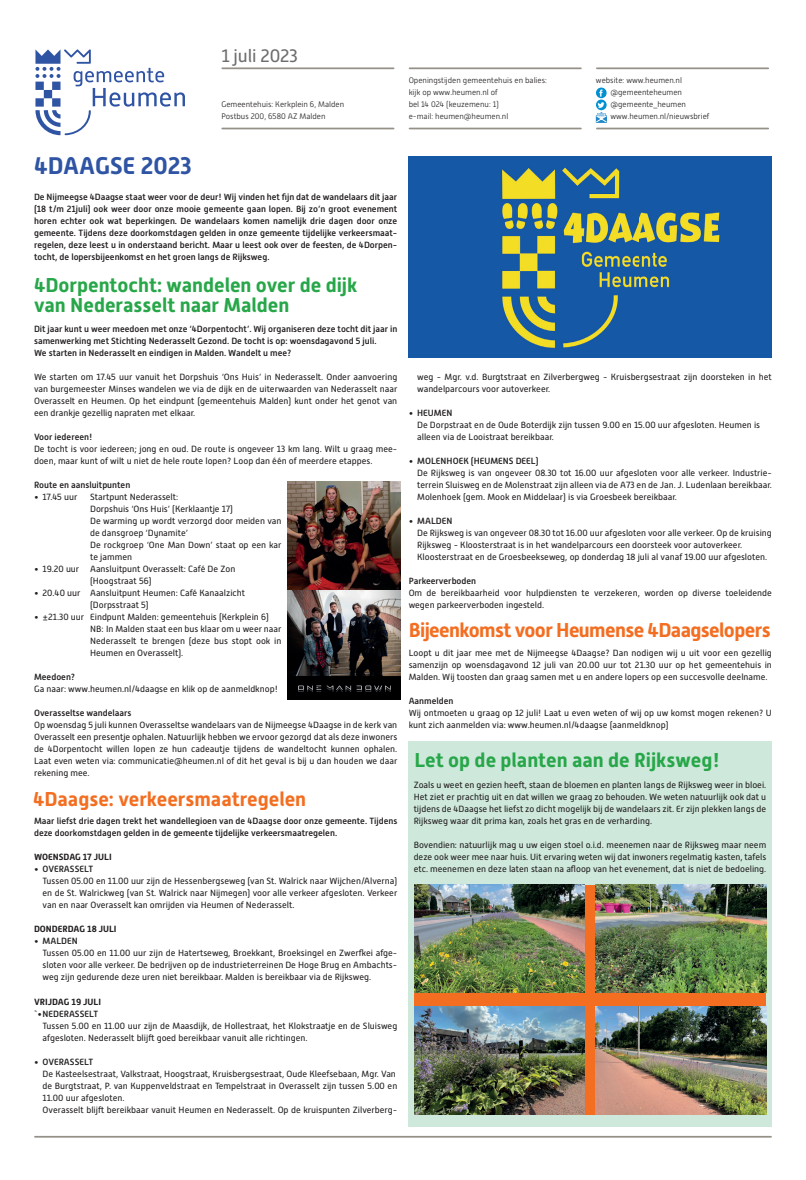
<style>
.page{position:relative;width:806px;height:1180px;background:#fff}
.page>*{position:absolute;margin:0;border:0;box-sizing:border-box;transform-origin:0 0}
.t1{font:700 24px "Alwyn New";color:#2f54a4}
.t2{font:700 20px/20px "Alwyn New";color:#27a749}
.t3{font:700 20px "Alwyn New";letter-spacing:-.03em;color:#f36e21}
.t4{font:700 20px "Alwyn New";color:#f36e21}
.t5{font:18px "Alwyn New";letter-spacing:-.01em;color:#6c6d70}
.t6{font:9px/12px "Alwyn New";color:#231f20}
.t7{font:500 9px/12px "Alwyn New";color:#231f20}
.t8{font:700 9px "Alwyn New";color:#231f20}
.t9{font:300 8px/12px "Alwyn New";color:#231f20}
</style>
<div class="page">
<div style="left:408px;top:741px;width:363px;height:385px;background:#cee8db"></div>
<div style="left:414px;top:884px;width:351px;height:230px;background:#f36e21"></div>
<hr style="left:222px;top:67px;width:171px;height:2px;background:#969188">
<hr style="left:409px;top:67px;width:171px;height:2px;background:#969188">
<hr style="left:596px;top:67px;width:171px;height:2px;background:#969188">
<hr style="left:222px;top:128px;width:171px;height:1px;background:#969188">
<hr style="left:409px;top:128px;width:171px;height:1px;background:#969188">
<hr style="left:596px;top:128px;width:171px;height:1px;background:#969188">
<svg style="left:35px;top:49px;width:150px;height:86px"></svg>
<svg style="left:595px;top:87px;width:11px;height:36px"></svg>
<hr style="left:35px;top:1135px;width:735px;height:2px;background:#969188">
<img style="left:408px;top:156px;width:363px;height:201px">
<img style="left:287px;top:481px;width:113px;height:109px">
<img style="left:287px;top:590px;width:113px;height:109px">
<img style="left:414px;top:884px;width:170px;height:108px">
<img style="left:595px;top:884px;width:170px;height:108px">
<img style="left:595px;top:1006px;width:170px;height:108px">
<img style="left:414px;top:1006px;width:170px;height:108px">
<h3 class="t5" style="left:221px;top:45px;width:78px">1 juli 2023</h3>
<p class="t9" style="left:221px;top:98px;width:124px">Gemeentehuis: Kerkplein 6, Malden<br>Postbus 200, 6580 AZ Malden</p>
<p class="t9" style="left:408px;top:74px;width:140px">Openingstijden gemeentehuis en balies: kijk op www.heumen.nl of<br>bel 14 024 (keuzemenu: 1)<br>e-mail: heumen@heumen.nl</p>
<p class="t9" style="left:610px;top:74px;width:100px;text-indent:-15px">website: www.heumen.nl @gemeenteheumen @gemeente_heumen www.heumen.nl/nieuwsbrief</p>
<h1 class="t1" style="left:34px;top:151px;width:159px">4DAAGSE 2023</h1>
<p class="t7" style="left:34px;top:191px;width:364px;text-align:justify">De Nijmeegse 4Daagse staat weer voor de deur! Wij vinden het fijn dat de wandelaars dit jaar (18 t/m 21juli) ook weer door onze mooie gemeente gaan lopen. Bij zo’n groot evenement horen echter ook wat beperkingen. De wandelaars komen namelijk drie dagen door onze gemeente. Tijdens deze doorkomstdagen gelden in onze gemeente tijdelijke verkeersmaat&shy;regelen, deze leest u in onderstaand bericht. Maar u leest ook over de feesten, de 4Dorpen&shy;tocht, de lopersbijeenkomst en het groen langs de Rijksweg.</p>
<h2 class="t2" style="left:34px;top:275px;width:324px">4Dorpentocht: wandelen over de dijk van Nederasselt naar Malden</h2>
<p class="t7" style="left:34px;top:323px;width:364px">Dit jaar kunt u weer meedoen met onze ‘4Dorpentocht’. Wij organiseren deze tocht dit jaar in samenwerking met Stichting Nederasselt Gezond. De tocht is op: woensdagavond 5 juli.<br>We starten in Nederasselt en eindigen in Malden. Wandelt u mee?</p>
<p class="t6" style="left:34px;top:371px;width:364px;text-align:justify">We starten om 17.45 uur vanuit het Dorpshuis ‘Ons Huis’ in Nederasselt. Onder aanvoering van burgemeester Minses wandelen we via de dijk en de uiterwaarden van Nederasselt naar Overasselt en Heumen. Op het eindpunt (gemeentehuis Malden) kunt onder het genot van een drankje gezellig napraten met elkaar.</p>
<p class="t7" style="left:34px;top:431px;width:60px">Voor iedereen!</p>
<p class="t6" style="left:34px;top:443px;width:364px">De tocht is voor iedereen; jong en oud. De route is ongeveer 13 km lang. Wilt u graag mee&shy;doen, maar kunt of wilt u niet de hele route lopen? Loop dan één of meerdere etappes.</p>
<p class="t7" style="left:34px;top:479px;width:98px">Route en aansluitpunten</p>
<p class="t6" style="left:34px;top:491px;width:45px">• 17.45 uur</p>
<p class="t6" style="left:90px;top:491px;width:193px">Startpunt Nederasselt:<br>Dorpshuis ‘Ons Huis’ (Kerklaantje 17)<br>De warming up wordt verzorgd door meiden van de dansgroep ‘Dynamite’<br>De rockgroep ‘One Man Down’ staat op een kar te jammen</p>
<p class="t6" style="left:90px;top:563px;width:147px;text-indent:-56px">• 19.20 uur Aansluitpunt Overasselt: Café De Zon (Hoogstraat 56)</p>
<p class="t6" style="left:90px;top:587px;width:156px;text-indent:-56px">• 20.40 uur Aansluitpunt Heumen: Café Kanaalzicht (Dorpsstraat 5)</p>
<p class="t6" style="left:90px;top:611px;width:193px;text-indent:-56px">• ±21.30 uur Eindpunt Malden: gemeentehuis (Kerkplein 6)<br>NB: In Malden staat een bus klaar om u weer naar Nederasselt te brengen (deze bus stopt ook in Heumen en Overasselt).</p>
<p class="t7" style="left:34px;top:671px;width:43px">Meedoen?</p>
<p class="t6" style="left:34px;top:683px;width:245px">Ga naar: www.heumen.nl/4daagse en klik op de aanmeldknop!</p>
<p class="t7" style="left:34px;top:707px;width:99px">Overasseltse wandelaars</p>
<p class="t6" style="left:34px;top:719px;width:364px;text-align:justify">Op woensdag 5 juli kunnen Overasseltse wandelaars van de Nijmeegse 4Daagse in de kerk van Overasselt een presentje ophalen. Natuurlijk hebben we ervoor gezorgd dat als deze inwoners de 4Dorpentocht willen lopen ze hun cadeautje tijdens de wandeltocht kunnen ophalen.<br>Laat even weten via: communicatie@heumen.nl of dit het geval is bij u dan houden we daar rekening mee.</p>
<p class="t7" style="left:34px;top:815px;width:364px">Maar liefst drie dagen trekt het wandellegioen van de 4Daagse door onze gemeente. Tijdens deze doorkomstdagen gelden in de gemeente tijdelijke verkeersmaatregelen.</p>
<p class="t8" style="left:34px;top:852px;width:79px">WOENSDAG 17 JULI</p>
<p class="t7" style="left:34px;top:863px;width:60px">• OVERASSELT</p>
<p class="t6" style="left:43px;top:875px;width:356px;text-align:justify">Tussen 05.00 en 11.00 uur zijn de Hessenbergseweg (van St. Walrick naar Wijchen/Alverna) en de St. Walrickweg (van St. Walrick naar Nijmegen) voor alle verkeer afgesloten. Verkeer van en naar Overasselt kan omrijden via Heumen of Nederasselt.</p>
<p class="t8" style="left:34px;top:924px;width:84px">DONDERDAG 18 JULI</p>
<p class="t7" style="left:34px;top:935px;width:45px">• MALDEN</p>
<p class="t6" style="left:43px;top:947px;width:356px;text-align:justify">Tussen 05.00 en 11.00 uur zijn de Hatertseweg, Broekkant, Broeksingel en Zwerfkei afge&shy;sloten voor alle verkeer. De bedrijven op de industrieterreinen De Hoge Brug en Ambachts&shy;weg zijn gedurende deze uren niet bereikbaar. Malden is bereikbaar via de Rijksweg.</p>
<p class="t8" style="left:34px;top:995px;width:69px">VRIJDAG 19 JULI</p>
<p class="t7" style="left:34px;top:1007px;width:66px">`• NEDERASSELT</p>
<p class="t6" style="left:43px;top:1019px;width:356px">Tussen 5.00 en 11.00 uur zijn de Maasdijk, de Hollestraat, het Klokstraatje en de Sluisweg afgesloten. Nederasselt blijft goed bereikbaar vanuit alle richtingen.</p>
<p class="t7" style="left:34px;top:1055px;width:60px">• OVERASSELT</p>
<p class="t6" style="left:43px;top:1067px;width:356px">De Kasteelsestraat, Valkstraat, Hoogstraat, Kruisbergsestraat, Oude Kleefsebaan, Mgr. Van de Burgtstraat, P. van Kuppenveldstraat en Tempelstraat in Overasselt zijn tussen 5.00 en 11.00 uur afgesloten.<br>Overasselt blijft bereikbaar vanuit Heumen en Nederasselt. Op de kruispunten Zilverberg-</p>
<h2 class="t4" style="left:33px;top:787px;width:274px">4Daagse: verkeersmaatregelen</h2>
<p class="t6" style="left:417px;top:371px;width:356px">weg - Mgr. v.d. Burgtstraat en Zilverbergweg - Kruisbergsestraat zijn doorsteken in het wandelparcours voor autoverkeer.</p>
<p class="t7" style="left:408px;top:407px;width:45px">• HEUMEN</p>
<p class="t6" style="left:417px;top:419px;width:344px">De Dorpstraat en de Oude Boterdijk zijn tussen 9.00 en 15.00 uur afgesloten. Heumen is alleen via de Looistraat bereikbaar.</p>
<p class="t7" style="left:408px;top:455px;width:131px">• MOLENHOEK (HEUMENS DEEL)</p>
<p class="t6" style="left:417px;top:467px;width:356px;text-align:justify">De Rijksweg is van ongeveer 08.30 tot 16.00 uur afgesloten voor alle verkeer. Industrie&shy;terrein Sluisweg en de Molenstraat zijn alleen via de A73 en de Jan. J. Ludenlaan bereikbaar.<br>Molenhoek (gem. Mook en Middelaar) is via Groesbeek bereikbaar.</p>
<p class="t7" style="left:408px;top:515px;width:45px">• MALDEN</p>
<p class="t6" style="left:417px;top:527px;width:356px">De Rijksweg is van ongeveer 08.30 tot 16.00 uur afgesloten voor alle verkeer. Op de kruising<br>Rijksweg - Kloosterstraat is in het wandelparcours een doorsteek voor autoverkeer.<br>Kloosterstraat en de Groesbeekseweg, op donderdag 18 juli al vanaf 19.00 uur afgesloten.</p>
<p class="t7" style="left:408px;top:575px;width:69px">Parkeerverboden</p>
<p class="t6" style="left:408px;top:587px;width:364px">Om de bereikbaarheid voor hulpdiensten te verzekeren, worden op diverse toeleidende wegen parkeerverboden ingesteld.</p>
<p class="t6" style="left:408px;top:647px;width:364px;text-align:justify">Loopt u dit jaar mee met de Nijmeegse 4Daagse? Dan nodigen wij u uit voor een gezellig samenzijn op woensdagavond 12 juli van 20.00 uur tot 21.30 uur op het gemeentehuis in Malden. Wij toosten dan graag samen met u en andere lopers op een succesvolle deelname.</p>
<p class="t7" style="left:408px;top:695px;width:46px">Aanmelden</p>
<p class="t6" style="left:408px;top:707px;width:364px">Wij ontmoeten u graag op 12 juli! Laat u even weten of wij op uw komst mogen rekenen? U kunt zich aanmelden via: www.heumen.nl/4daagse (aanmeldknop)</p>
<h2 class="t3" style="left:408px;top:618px;width:363px">Bijeenkomst voor Heumense 4Daagselopers</h2>
<h2 class="t2" style="left:414px;top:750px;width:307px">Let op de planten aan de Rijksweg!</h2>
<p class="t6" style="left:413px;top:779px;width:354px;text-align:justify">Zoals u weet en gezien heeft, staan de bloemen en planten langs de Rijksweg weer in bloei.<br>Het ziet er prachtig uit en dat willen we graag zo behouden. We weten natuurlijk ook dat u tijdens de 4Daagse het liefst zo dicht mogelijk bij de wandelaars zit. Er zijn plekken langs de Rijksweg waar dit prima kan, zoals het gras en de verharding.</p>
<p class="t6" style="left:413px;top:839px;width:354px;text-align:justify">Bovendien: natuurlijk mag u uw eigen stoel o.i.d. meenemen naar de Rijksweg maar neem deze ook weer mee naar huis. Uit ervaring weten wij dat inwoners regelmatig kasten, tafels etc. meenemen en deze laten staan na afloop van het evenement, dat is niet de bedoeling.</p>
</div>
